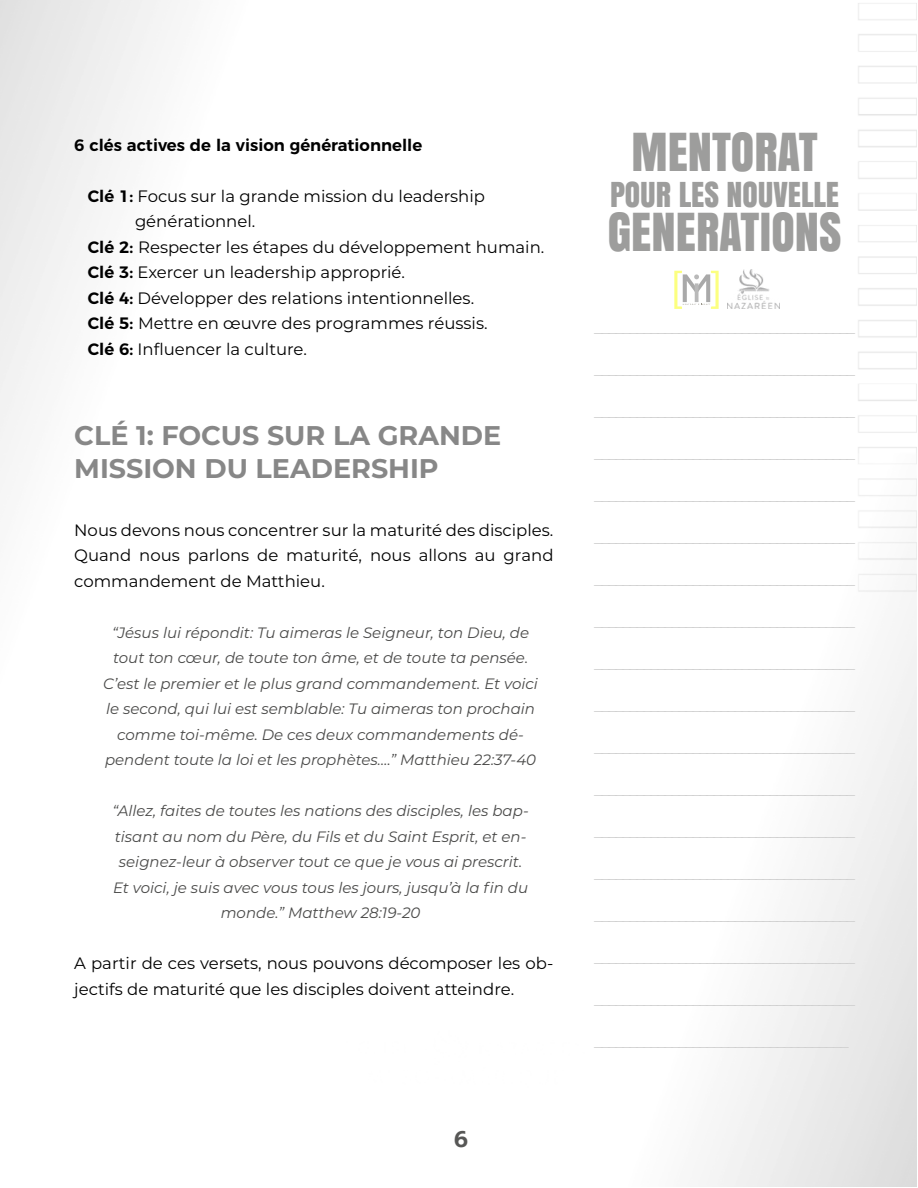
<style>
.page{position:relative;width:918px;height:1188px;background:#fff}
.page>*{position:absolute;margin:0;border:0;box-sizing:border-box;transform-origin:0 0}
.t1{font:48.9px "Anton";color:#9d9d9c}
.t2{font:32.1px "Anton";color:#9d9d9c}
.t3{font:700 27px/32.4px "Montserrat";color:#878787}
.t4{font:600 22.5px "Prompt";color:#575756}
.t5{font:18px "Montserrat";color:#d0d0d0}
.t6{font:16.5px/25.5px "Montserrat";color:#000;text-align:justify}
.t7{font:600 16.5px "Montserrat";color:#000}
.t8{font:italic 15px/25.5px "Montserrat";color:#4a4a49;text-align:center}
.s1{font-weight:600}
</style>
<div class="page">
<svg style="left:674px;top:271px;width:45px;height:38px"></svg>
<img style="left:728px;top:270px;width:51px;height:39px">
<p class="t7" style="left:74px;top:132px;width:349px">6 clés actives de la vision générationnelle</p>
<p class="t6" style="left:88px;top:183px;width:399px"><span class="s1">Clé 1:</span> Focus sur la grande mission du leadership</p>
<p class="t6" style="left:135px;top:208px;width:122px">générationnel.</p>
<p class="t6" style="left:88px;top:234px;width:458px"><span class="s1">Clé 2:</span> Respecter les étapes du développement humain.</p>
<p class="t6" style="left:88px;top:259px;width:319px"><span class="s1">Clé 3:</span> Exercer un leadership approprié.</p>
<p class="t6" style="left:88px;top:285px;width:388px"><span class="s1">Clé 4:</span> Développer des relations intentionnelles.</p>
<p class="t6" style="left:88px;top:310px;width:401px"><span class="s1">Clé 5:</span> Mettre en œuvre des programmes réussis.</p>
<p class="t6" style="left:88px;top:336px;width:221px"><span class="s1">Clé 6:</span> Influencer la culture.</p>
<h3 class="t3" style="left:74px;top:418px;width:429px">CLÉ 1: FOCUS SUR LA GRANDE<br>MISSION DU LEADERSHIP</h3>
<p class="t6" style="left:74px;top:516px;width:481px">Nous devons nous concentrer sur la maturité des disciples.<br>Quand nous parlons de maturité, nous allons au grand commandement de Matthieu.</p>
<p class="t8" style="left:103px;top:619px;width:436px">“Jésus lui répondit: Tu aimeras le Seigneur, ton Dieu, de tout ton cœur, de toute ton âme, et de toute ta pensée.<br>C’est le premier et le plus grand commandement. Et voici le second, qui lui est semblable: Tu aimeras ton prochain comme toi-même. De ces deux commandements dé&shy;pendent toute la loi et les prophètes.…” Matthieu 22:37-40</p>
<p class="t8" style="left:112px;top:797px;width:418px">“Allez, faites de toutes les nations des disciples, les bap&shy;tisant au nom du Père, du Fils et du Saint Esprit, et en&shy;seignez-leur à observer tout ce que je vous ai prescrit.<br>Et voici, je suis avec vous tous les jours, jusqu’à la fin du monde.” Matthew 28:19-20</p>
<p class="t6" style="left:74px;top:950px;width:481px">A partir de ces versets, nous pouvons décomposer les ob&shy;jectifs de maturité que les disciples doivent atteindre.</p>
<p class="t4" style="left:454px;top:1123px;width:16px">6</p>
<h1 class="t1" style="left:631px;top:114px;width:188px">MENTORAT</h1>
<h2 class="t2" style="left:610px;top:170px;width:231px">POUR LES NOUVELLE</h2>
<h1 class="t1" style="left:608px;top:193px;width:235px">GENERATIONS</h1>
<p class="t5" style="left:594px;top:314px;width:263px">_____________________________________</p>
<p class="t5" style="left:594px;top:356px;width:263px">_____________________________________</p>
<p class="t5" style="left:594px;top:398px;width:263px">_____________________________________</p>
<p class="t5" style="left:594px;top:440px;width:263px">_____________________________________</p>
<p class="t5" style="left:594px;top:482px;width:263px">_____________________________________</p>
<p class="t5" style="left:594px;top:524px;width:263px">_____________________________________</p>
<p class="t5" style="left:594px;top:566px;width:263px">_____________________________________</p>
<p class="t5" style="left:594px;top:608px;width:263px">_____________________________________</p>
<p class="t5" style="left:594px;top:650px;width:263px">_____________________________________</p>
<p class="t5" style="left:594px;top:692px;width:263px">_____________________________________</p>
<p class="t5" style="left:594px;top:734px;width:263px">_____________________________________</p>
<p class="t5" style="left:594px;top:776px;width:263px">_____________________________________</p>
<p class="t5" style="left:594px;top:818px;width:263px">_____________________________________</p>
<p class="t5" style="left:594px;top:860px;width:263px">_____________________________________</p>
<p class="t5" style="left:594px;top:902px;width:263px">_____________________________________</p>
<p class="t5" style="left:594px;top:944px;width:263px">_____________________________________</p>
<p class="t5" style="left:594px;top:986px;width:263px">_____________________________________</p>
<p class="t5" style="left:594px;top:1028px;width:256px">____________________________________</p>
</div>
